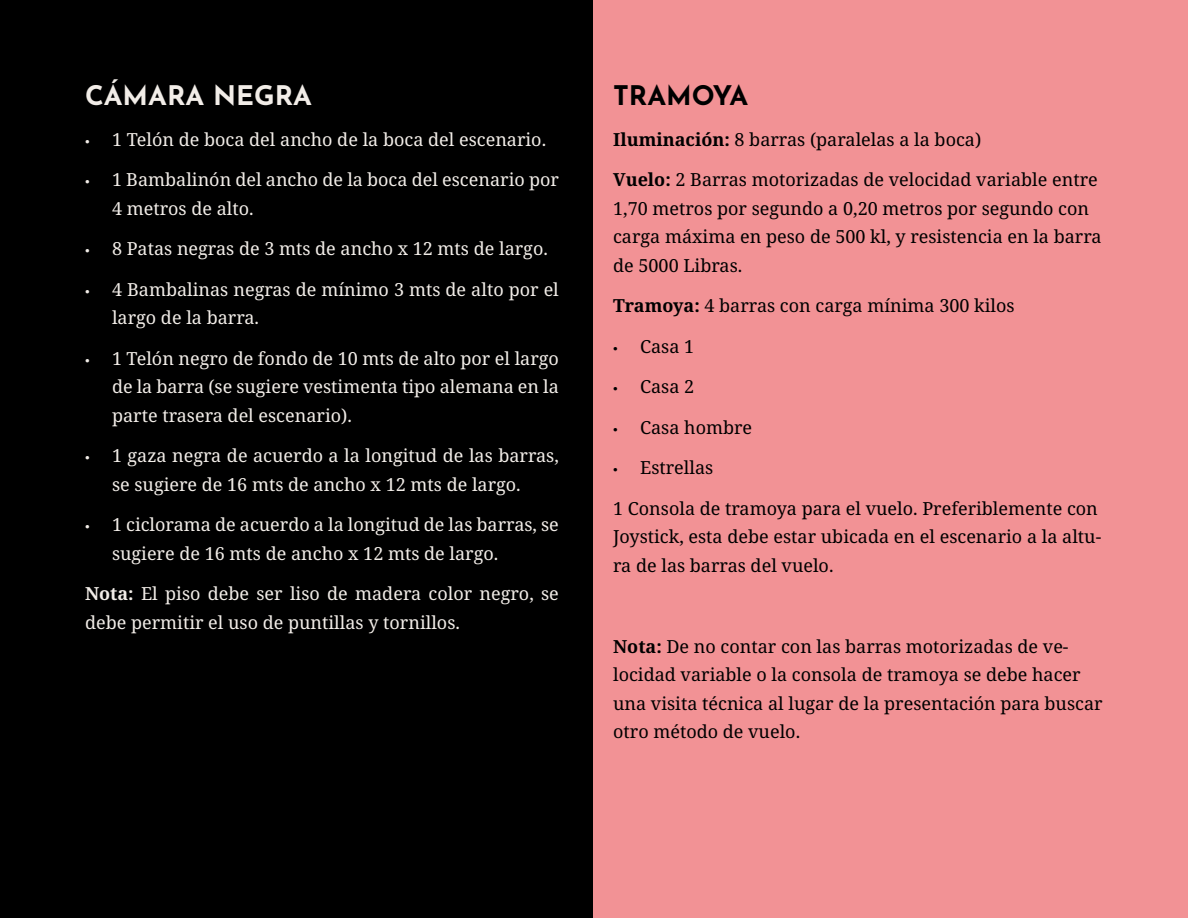
<style>
.page{position:relative;width:1188px;height:918px;background:#f29295}
.page>*{position:absolute;margin:0;border:0;box-sizing:border-box;transform-origin:0 0}
.t1{font:700 27px "Josefin Sans";color:#f2ede8}
.t2{font:700 27px "Josefin Sans";color:#000}
.t3{font:18px/28.5px "Noto Serif";color:#f2ede8}
.t4{font:18px/28.5px "Noto Serif";color:#000}
.s1{font-family:"Myriad Pro";font-size:16.5px}
.s2{font-weight:700}
</style>
<div class="page">
<div style="left:0;top:0;width:592px;height:918px;background:#000"></div>
<p class="t1" style="left:85px;top:72px;width:228px">CÁMARA NEGRA</p>
<p class="t3" style="left:85px;top:126px;width:463px"><span class="s1">•</span> 1 Telón de boca del ancho de la boca del escenario.</p>
<p class="t3" style="left:112px;top:166px;width:448px;text-indent:-27px"><span class="s1">•</span> 1 Bambalinón del ancho de la boca del escenario por<br>4 metros de alto.</p>
<p class="t3" style="left:85px;top:235px;width:464px"><span class="s1">•</span> 8 Patas negras de 3 mts de ancho x 12 mts de largo.</p>
<p class="t3" style="left:112px;top:276px;width:448px;text-indent:-27px"><span class="s1">•</span> 4 Bambalinas negras de mínimo 3 mts de alto por el largo de la barra.</p>
<p class="t3" style="left:112px;top:345px;width:448px;text-align:justify;text-indent:-27px"><span class="s1">•</span> 1 Telón negro de fondo de 10 mts de alto por el largo de la barra (se sugiere vestimenta tipo alemana en la parte trasera del escenario).</p>
<p class="t3" style="left:112px;top:442px;width:448px;text-indent:-27px"><span class="s1">•</span> 1 gaza negra de acuerdo a la longitud de las barras, se sugiere de 16 mts de ancho x 12 mts de largo.</p>
<p class="t3" style="left:112px;top:511px;width:448px;text-indent:-27px"><span class="s1">•</span> 1 ciclorama de acuerdo a la longitud de las barras, se sugiere de 16 mts de ancho x 12 mts de largo.</p>
<p class="t3" style="left:85px;top:580px;width:475px"><span class="s2">Nota:</span> El piso debe ser liso de madera color negro, se debe permitir el uso de puntillas y tornillos.</p>
<p class="t2" style="left:613px;top:72px;width:137px">TRAMOYA</p>
<p class="t4" style="left:613px;top:126px;width:370px"><span class="s2">Iluminación:</span> 8 barras (paralelas a la boca)</p>
<p class="t4" style="left:613px;top:166px;width:490px"><span class="s2">Vuelo:</span> 2 Barras motorizadas de velocidad variable entre 1,70 metros por segundo a 0,20 metros por segundo con carga máxima en peso de 500 kl, y resistencia en la barra de 5000 Libras.</p>
<p class="t4" style="left:613px;top:292px;width:403px"><span class="s2">Tramoya:</span> 4 barras con carga mínima 300 kilos</p>
<p class="t4" style="left:613px;top:333px;width:83px"><span class="s1">•</span> Casa 1</p>
<p class="t4" style="left:613px;top:373px;width:83px"><span class="s1">•</span> Casa 2</p>
<p class="t4" style="left:613px;top:414px;width:141px"><span class="s1">•</span> Casa hombre</p>
<p class="t4" style="left:613px;top:454px;width:102px"><span class="s1">•</span> Estrellas</p>
<p class="t4" style="left:613px;top:495px;width:490px">1 Consola de tramoya para el vuelo. Preferiblemente con<br>Joystick, esta debe estar ubicada en el escenario a la altu&shy;ra de las barras del vuelo.</p>
<p class="t4" style="left:613px;top:633px;width:491px"><span class="s2">Nota:</span> De no contar con las barras motorizadas de ve&shy;locidad variable o la consola de tramoya se debe hacer una visita técnica al lugar de la presentación para buscar otro método de vuelo.</p>
</div>
